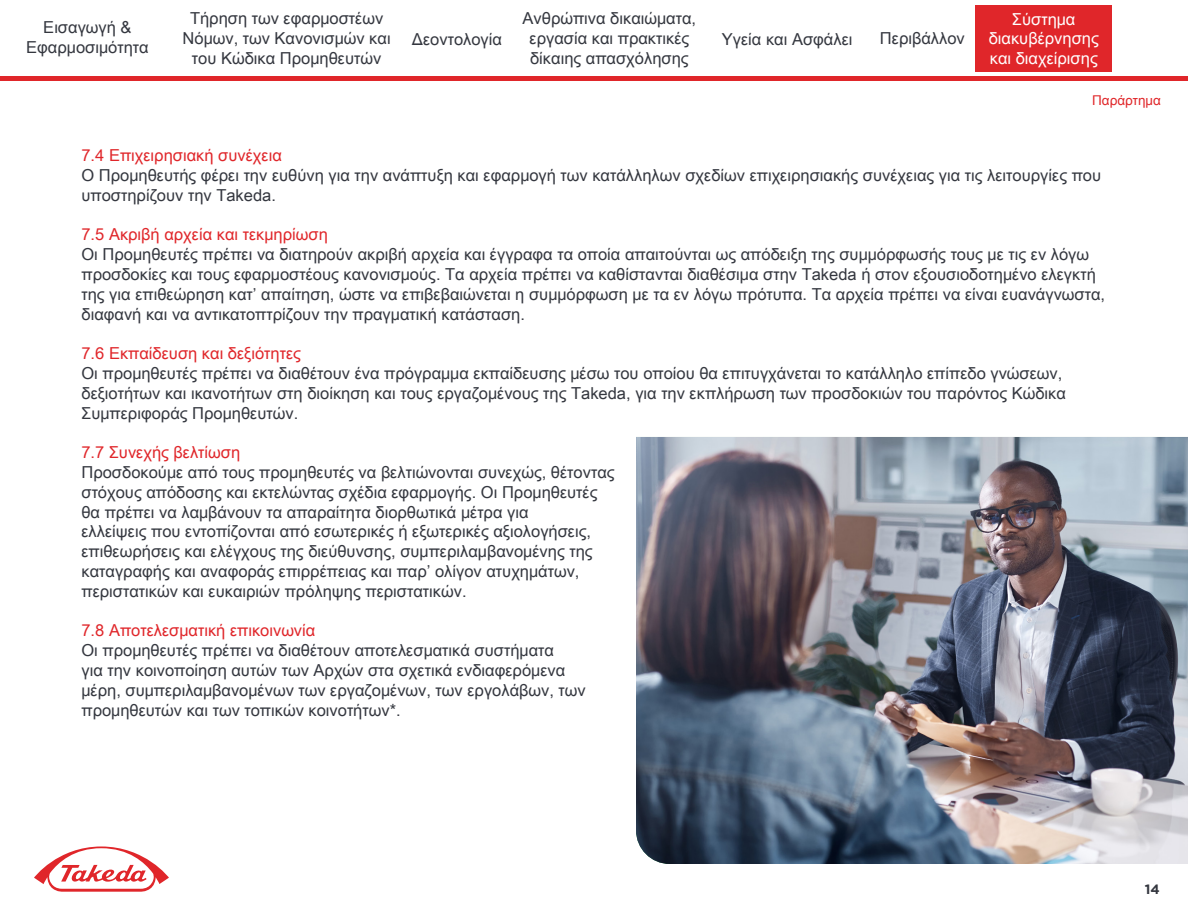
<style>
.page{position:relative;width:1188px;height:918px;background:#fff}
.page>*{position:absolute;margin:0;border:0;box-sizing:border-box;transform-origin:0 0}
.t1{font:16.5px/19.8px "Arial Unicode MS";color:#34373f}
.t2{font:16.5px "Arial Unicode MS";color:#e0262a}
.t3{font:16.5px/19.8px "Arial Unicode MS";color:#fff;text-align:center}
.t4{font:13.5px "Arial Unicode MS";color:#e02629}
.t5{font:700 13.5px "Gotham";color:#34373f}
</style>
<div class="page">
<div style="left:975px;top:5px;width:137px;height:67px;background:#e0262a"></div>
<svg style="left:34px;top:846px;width:135px;height:46px"></svg>
<hr style="left:0;top:77px;width:1188px;height:4px;background:#e0262a">
<img style="left:636px;top:437px;width:552px;height:427px">
<p class="t1" style="left:26px;top:17px;width:124px;text-align:center">Εισαγωγή &amp;<br>Εφαρμοσιμότητα</p>
<p class="t1" style="left:183px;top:8px;width:210px;text-align:center">Τήρηση των εφαρμοστέων<br>Νόμων, των Κανονισμών και του Κώδικα Προμηθευτών</p>
<p class="t1" style="left:412px;top:29px;width:92px">Δεοντολογία</p>
<p class="t1" style="left:523px;top:8px;width:175px;text-align:center">Ανθρώπινα δικαιώματα, εργασία και πρακτικές δίκαιης απασχόλησης</p>
<p class="t1" style="left:722px;top:29px;width:132px">Υγεία και Ασφάλει</p>
<p class="t1" style="left:880px;top:28px;width:86px">Περιβάλλον</p>
<p class="t3" style="left:989px;top:8px;width:112px">Σύστημα διακυβέρνησης και διαχείρισης</p>
<p class="t4" style="left:1092px;top:90px;width:70px">Παράρτημα</p>
<p class="t2" style="left:81px;top:143px;width:202px">7.4 Επιχειρησιακή συνέχεια</p>
<p class="t1" style="left:81px;top:165px;width:1021px">Ο Προμηθευτής φέρει την ευθύνη για την ανάπτυξη και εφαρμογή των κατάλληλων σχεδίων επιχειρησιακής συνέχειας για τις λειτουργίες που υποστηρίζουν την Takeda.</p>
<p class="t2" style="left:81px;top:223px;width:248px">7.5 Ακριβή αρχεία και τεκμηρίωση</p>
<p class="t1" style="left:81px;top:244px;width:1025px">Οι Προμηθευτές πρέπει να διατηρούν ακριβή αρχεία και έγγραφα τα οποία απαιτούνται ως απόδειξη της συμμόρφωσής τους με τις εν λόγω προσδοκίες και τους εφαρμοστέους κανονισμούς. Τα αρχεία πρέπει να καθίστανται διαθέσιμα στην Takeda ή στον εξουσιοδοτημένο ελεγκτή της για επιθεώρηση κατ’ απαίτηση, ώστε να επιβεβαιώνεται η συμμόρφωση με τα εν λόγω πρότυπα. Τα αρχεία πρέπει να είναι ευανάγνωστα, διαφανή και να αντικατοπτρίζουν την πραγματική κατάσταση.</p>
<p class="t2" style="left:81px;top:341px;width:221px">7.6 Εκπαίδευση και δεξιότητες</p>
<p class="t1" style="left:81px;top:363px;width:986px">Οι προμηθευτές πρέπει να διαθέτουν ένα πρόγραμμα εκπαίδευσης μέσω του οποίου θα επιτυγχάνεται το κατάλληλο επίπεδο γνώσεων, δεξιοτήτων και ικανοτήτων στη διοίκηση και τους εργαζομένους της Takeda, για την εκπλήρωση των προσδοκιών του παρόντος Κώδικα<br>Συμπεριφοράς Προμηθευτών.</p>
<p class="t2" style="left:81px;top:440px;width:160px">7.7 Συνεχής βελτίωση</p>
<p class="t1" style="left:81px;top:462px;width:535px">Προσδοκούμε από τους προμηθευτές να βελτιώνονται συνεχώς, θέτοντας στόχους απόδοσης και εκτελώντας σχέδια εφαρμογής. Οι Προμηθευτές θα πρέπει να λαμβάνουν τα απαραίτητα διορθωτικά μέτρα για<br>ελλείψεις που εντοπίζονται από εσωτερικές ή εξωτερικές αξιολογήσεις, επιθεωρήσεις και ελέγχους της διεύθυνσης, συμπεριλαμβανομένης της καταγραφής και αναφοράς επιρρέπειας και παρ’ ολίγον ατυχημάτων, περιστατικών και ευκαιριών πρόληψης περιστατικών.</p>
<p class="t2" style="left:81px;top:619px;width:235px">7.8 Αποτελεσματική επικοινωνία</p>
<p class="t1" style="left:81px;top:640px;width:506px">Οι προμηθευτές πρέπει να διαθέτουν αποτελεσματικά συστήματα<br>για την κοινοποίηση αυτών των Αρχών στα σχετικά ενδιαφερόμενα μέρη, συμπεριλαμβανομένων των εργαζομένων, των εργολάβων, των προμηθευτών και των τοπικών κοινοτήτων*.</p>
<p class="t5" style="left:1145px;top:880px;width:16px">14</p>
</div>
